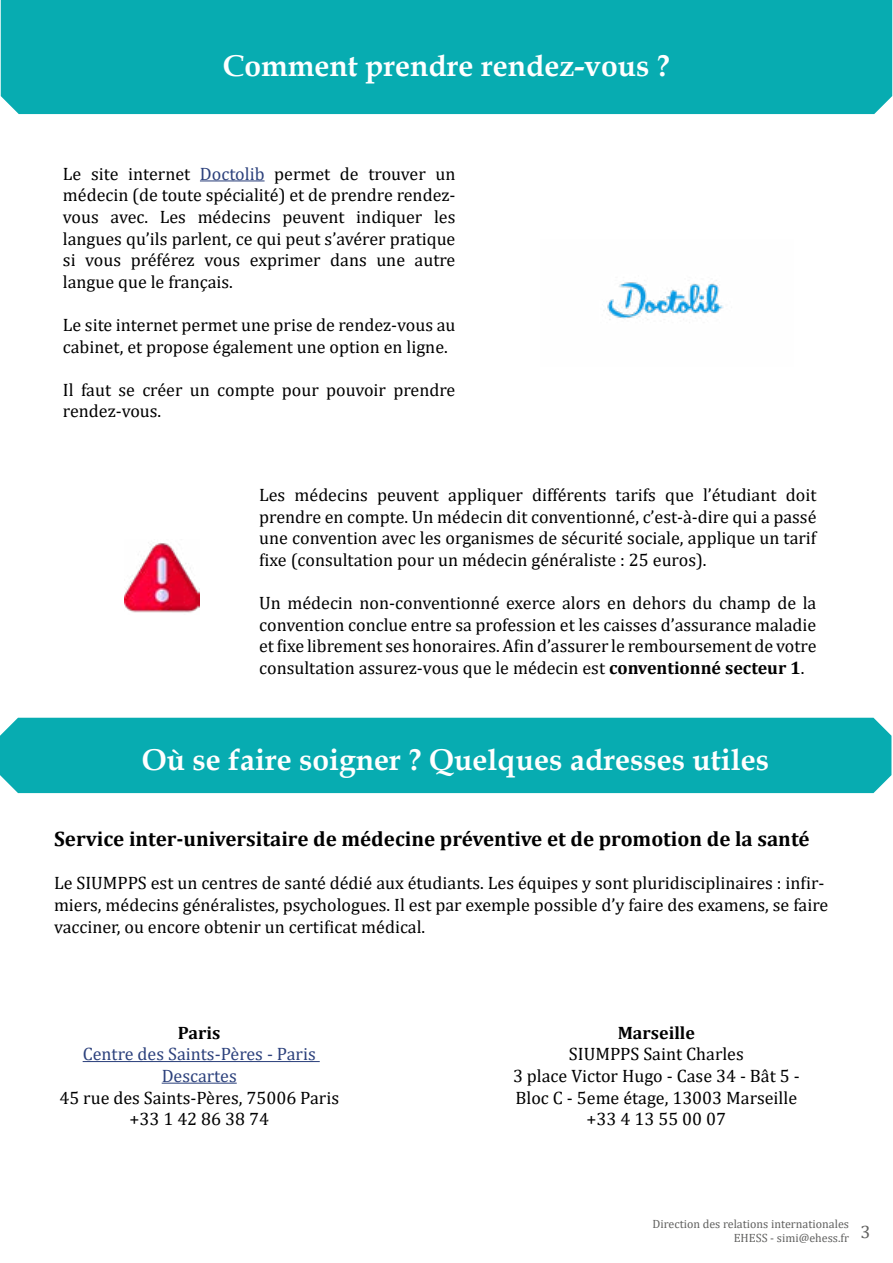
<style>
.page{position:relative;width:893px;height:1263px;background:#fff}
.page>*{position:absolute;margin:0;border:0;box-sizing:border-box;transform-origin:0 0}
.t1{font:700 30px "Book Antiqua";color:#fff}
.t2{font:700 21px "Cambria";color:#000}
.t3{font:18px/21.6px "Cambria";color:#000;text-align:justify}
.t4{font:18px/21.6px "Cambria";color:#2c417c;text-align:center}
.t5{font:700 18px "Cambria";color:#000}
.t6{font:18px "Cambria";color:#616160}
.t7{font:12px/14.4px "Cambria";color:#616160;text-align:right}
.s1{color:#2c417c}
.s2{font-weight:700}
</style>
<div class="page">
<div style="left:1px;top:0;width:891px;height:114px;background:#07acb1"></div>
<hr style="left:200px;top:180px;width:65px;height:1px;background:#2c417c">
<img style="left:607px;top:280px;width:117px;height:40px">
<img style="left:124px;top:542px;width:76px;height:71px">
<div style="left:0;top:718px;width:891px;height:75px;background:#07acb1"></div>
<hr style="left:83px;top:1061px;width:237px;height:1px;background:#2c417c">
<hr style="left:162px;top:1083px;width:75px;height:1px;background:#2c417c">
<h1 class="t1" style="left:223px;top:45px;width:449px">Comment prendre rendez-vous ?</h1>
<p class="t3" style="left:63px;top:163px;width:394px">Le site internet <span class="s1">Doctolib</span> permet de trouver un médecin (de toute spécialité) et de prendre rendez&shy;vous avec. Les médecins peuvent indiquer les langues qu’ils parlent, ce qui peut s’avérer pratique si vous préférez vous exprimer dans une autre langue que le français.</p>
<p class="t3" style="left:63px;top:314px;width:394px">Le site internet permet une prise de rendez-vous au cabinet, et propose également une option en ligne.</p>
<p class="t3" style="left:63px;top:379px;width:394px">Il faut se créer un compte pour pouvoir prendre rendez-vous.</p>
<p class="t3" style="left:259px;top:484px;width:559px">Les médecins peuvent appliquer différents tarifs que l’étudiant doit prendre en compte. Un médecin dit conventionné, c’est-à-dire qui a passé une convention avec les organismes de sécurité sociale, applique un tarif fixe (consultation pour un médecin généraliste : 25 euros).</p>
<p class="t3" style="left:259px;top:592px;width:559px">Un médecin non-conventionné exerce alors en dehors du champ de la convention conclue entre sa profession et les caisses d’assurance maladie et fixe librement ses honoraires. Afin d’assurer le remboursement de votre consultation assurez-vous que le médecin est <span class="s2">conventionné secteur 1</span>.</p>
<h1 class="t1" style="left:142px;top:739px;width:629px">Où se faire soigner ? Quelques adresses utiles</h1>
<p class="t2" style="left:54px;top:824px;width:757px">Service inter-universitaire de médecine préventive et de promotion de la santé</p>
<p class="t3" style="left:54px;top:872px;width:776px;text-align:left">Le SIUMPPS est un centres de santé dédié aux étudiants. Les équipes y sont pluridisciplinaires : infir&shy;miers, médecins généralistes, psychologues. Il est par exemple possible d’y faire des examens, se faire vacciner, ou encore obtenir un certificat médical.</p>
<p class="t5" style="left:178px;top:1020px;width:44px">Paris</p>
<p class="t4" style="left:83px;top:1043px;width:235px">Centre des Saints-Pères - Paris<br>Descartes</p>
<p class="t3" style="left:59px;top:1087px;width:281px;text-align:center">45 rue des Saints-Pères, 75006 Paris +33 1 42 86 38 74</p>
<p class="t5" style="left:618px;top:1020px;width:79px">Marseille</p>
<p class="t3" style="left:513px;top:1043px;width:288px;text-align:center">SIUMPPS Saint Charles<br>3 place Victor Hugo - Case 34 - Bât 5 -<br>Bloc C - 5eme étage, 13003 Marseille +33 4 13 55 00 07</p>
<p class="t7" style="left:652px;top:1216px;width:198px">Direction des relations internationales<br>EHESS - simi@ehess.fr</p>
<p class="t6" style="left:860px;top:1221px;width:11px">3</p>
</div>
